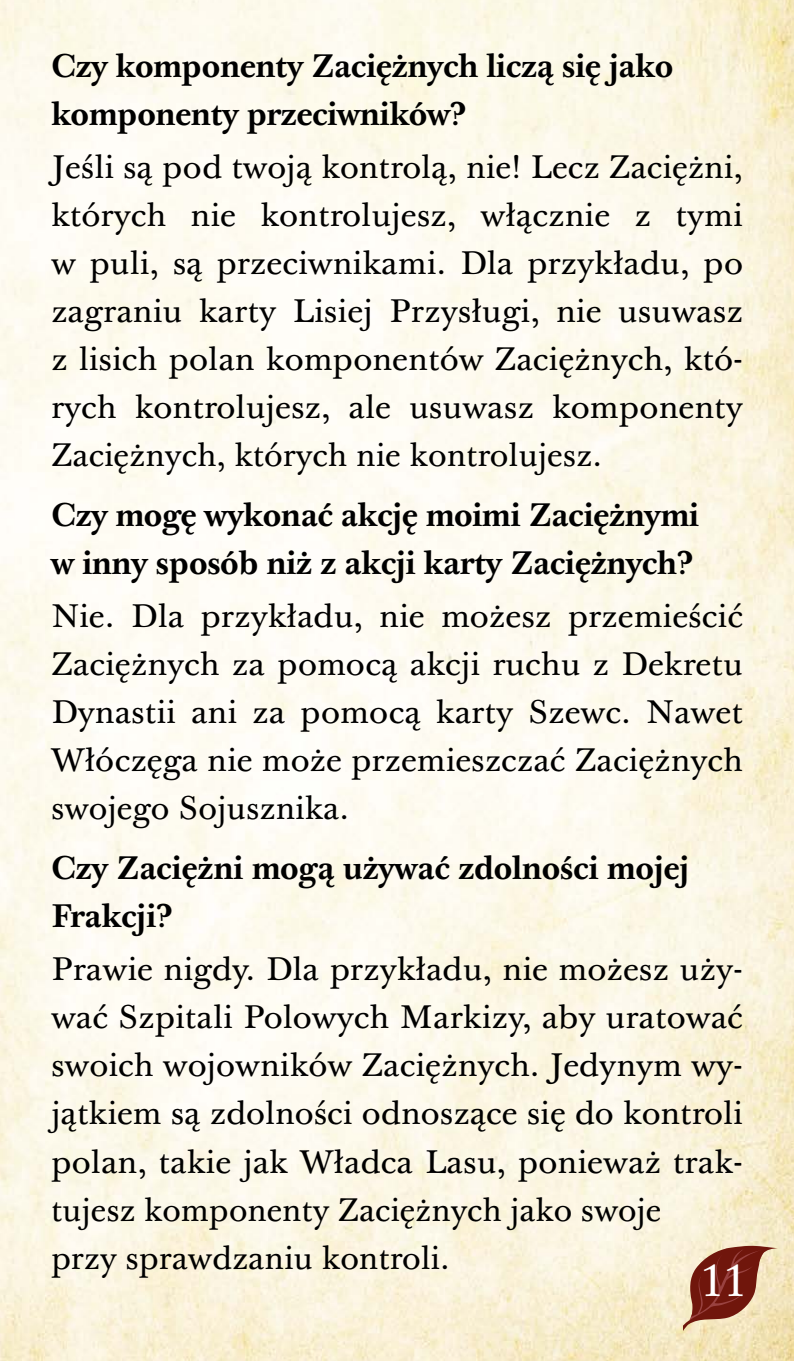
<style>
.page{position:relative;width:794px;height:1361px;background:#fff}
.page>*{position:absolute;margin:0;border:0;box-sizing:border-box;transform-origin:0 0}
.t1{font:44px "Baskerville Ten Pro";color:#fff}
.Answer{font:32px/48px "Baskerville Ten Pro";color:#000;text-align:justify}
.Question{font:700 32px/48px "Baskerville Ten Pro";letter-spacing:-.015em;color:#000}
</style>
<div class="page">
<img style="left:1px;top:0;width:793px;height:1361px">
<img style="left:0;top:0;width:1px;height:1361px">
<svg style="left:684px;top:1245px;width:94px;height:87px;background:#b27e67"></svg>
<p class="Question" style="left:51px;top:43px;width:624px">Czy komponenty Zaciężnych liczą się jako komponenty przeciwników?</p>
<p class="Answer" style="left:51px;top:145px;width:693px">Jeśli są pod twoją kontrolą, nie! Lecz Zaciężni, których nie kontrolujesz, włącznie z tymi w puli, są przeciwnikami. Dla przykładu, po zagraniu karty Lisiej Przysługi, nie usuwasz z lisich polan komponentów Zaciężnych, któ&shy;rych kontrolujesz, ale usuwasz komponenty Zaciężnych, których nie kontrolujesz.</p>
<p class="Question" style="left:51px;top:492px;width:649px">Czy mogę wykonać akcję moimi Zaciężnymi w inny sposób niż z akcji karty Zaciężnych?</p>
<p class="Answer" style="left:51px;top:594px;width:693px">Nie. Dla przykładu, nie możesz przemieścić Zaciężnych za pomocą akcji ruchu z Dekretu Dynastii ani za pomocą karty Szewc. Nawet Włóczęga nie może przemieszczać Zaciężnych swojego Sojusznika.</p>
<p class="Question" style="left:51px;top:845px;width:640px">Czy Zaciężni mogą używać zdolności mojej<br>Frakcji?</p>
<p class="Answer" style="left:51px;top:947px;width:693px;text-align:left">Prawie nigdy. Dla przykładu, nie możesz uży&shy;wać Szpitali Polowych Markizy, aby uratować swoich wojowników Zaciężnych. Jedynym wy&shy;jątkiem są zdolności odnoszące się do kontroli polan, takie jak Władca Lasu, ponieważ trak&shy;tujesz komponenty Zaciężnych jako swoje<br>przy sprawdzaniu kontroli.</p>
<p class="t1" style="left:701px;top:1255px;width:47px">11</p>
</div>
